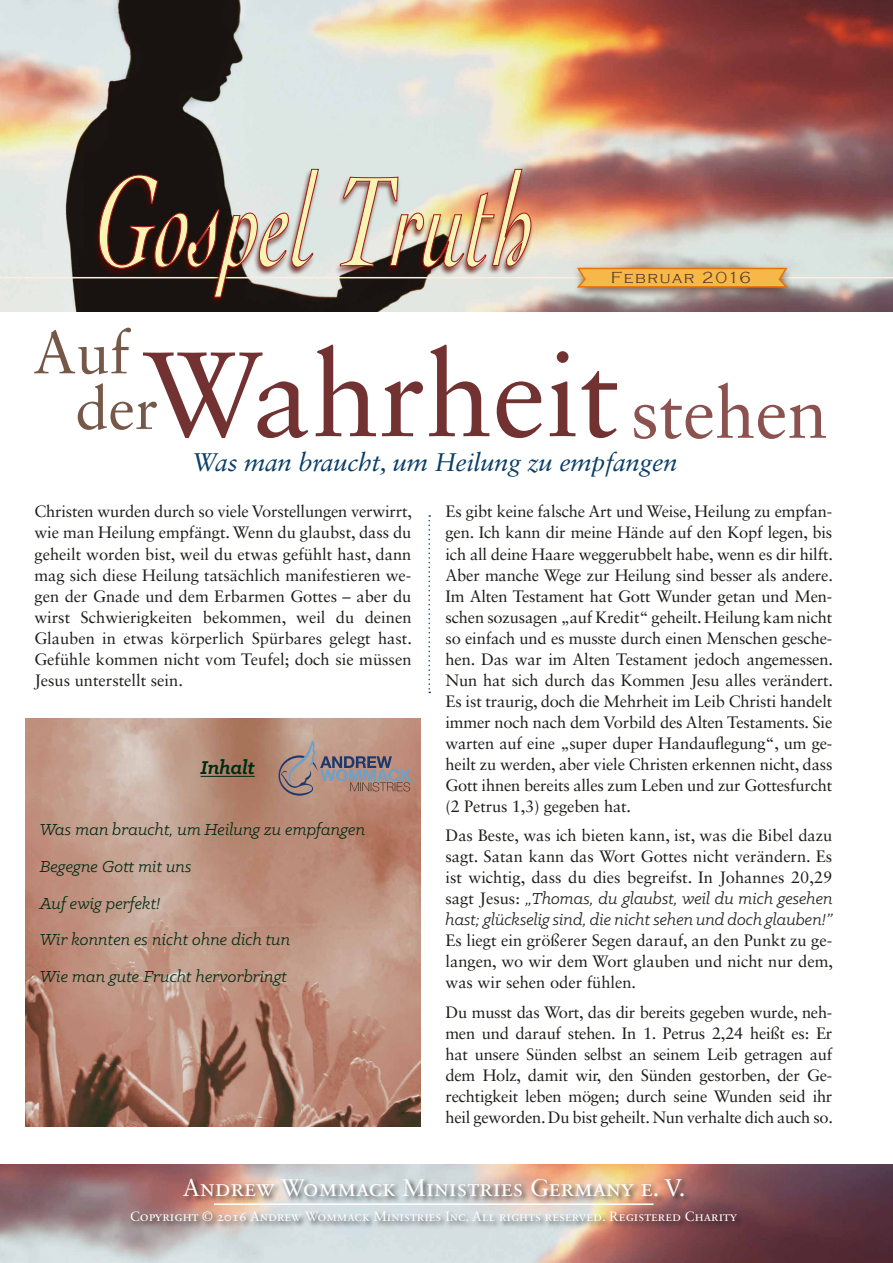
<style>
.page{position:relative;width:893px;height:1263px;background:#fff}
.page>*{position:absolute;margin:0;border:0;box-sizing:border-box;transform-origin:0 0}
.t1{font:italic 135px "Cochin";color:#faf4b4;scale:.67 1}
.t2{font:120px "Sabon LT Std";color:#733232}
.t3{font:59.85px "Sabon LT Std";color:#755848}
.t4{font:italic 25.5px "Sabon LT Std";letter-spacing:-.01em;color:#0b3e67}
.t5{font:24px "Sabon LT Std";color:#fff}
.t6{font:italic 700 21px "Klinic Slab";color:#002a14}
.t7{font:italic 18px/36.8px "Klinic Slab";color:#002a14}
.t8{font:italic 18px/21px "Klinic Slab";letter-spacing:-.005em;color:#1d1d1b}
.t9{font:16.5px/21px "Sabon LT Std";letter-spacing:-.01em;color:#1d1d1b;text-align:justify}
.t10{font:300 16.5px "Copperplate Gothic";letter-spacing:.1em;color:#5b3b2b}
.t11{font:13.5px "Sabon LT Std";color:#fff}
.s1{font-size:59.85px;color:#755848}
.s2{font-size:72.3px;color:#8b524f}
.s3{font-family:"Sabon LT Std";font-style:normal;font-size:16.5px}
</style>
<div class="page">
<img style="left:0;top:1164px;width:893px;height:99px">
<img style="left:0;top:0;width:893px;height:311px">
<img style="left:26px;top:719px;width:395px;height:408px">
<hr style="left:0;top:277px;width:893px;height:1px;background:#fcf6be">
<div style="left:572px;top:264px;width:222px;height:35px;background:#5e3325;opacity:.75"></div>
<svg style="left:575px;top:267px;width:215px;height:21px;background:#edad48"></svg>
<div style="left:93px;top:168px;width:442px;height:138px;background:#550800;opacity:.75"></div>
<svg style="left:99px;top:168px;width:220px;height:130px;background:#63524e"></svg>
<img style="left:340px;top:168px;width:192px;height:100px">
<div style="left:129px;top:1177px;width:615px;height:52px;background:#1d1d1b;opacity:.8"></div>
<hr style="left:201px;top:776px;width:54px;height:1px;background:#002a14">
<svg style="left:279px;top:740px;width:132px;height:56px;background:#a58a85"></svg>
<svg style="left:428px;top:515px;width:2px;height:178px"></svg>
<h1 class="t1" style="left:95px;top:146px;width:658px">Gospel Truth</h1>
<p class="t10" style="left:611px;top:268px;width:142px">Februar 2016</p>
<h3 class="t3" style="left:33px;top:317px;width:98px">Auf</h3>
<h2 class="t2" style="left:75px;top:323px;width:754px"><span class="s1">der</span>Wahrheit <span class="s2">stehen</span></h2>
<h3 class="t4" style="left:192px;top:448px;width:487px">Was man braucht, um Heilung zu empfangen</h3>
<p class="t9" style="left:34px;top:501px;width:379px">Christen wurden durch so viele Vorstellungen verwirrt, wie man Heilung empfängt. Wenn du glaubst, dass du geheilt worden bist, weil du etwas gefühlt hast, dann mag sich diese Heilung tatsächlich manifestieren we&shy;gen der Gnade und dem Erbarmen Gottes – aber du wirst Schwierigkeiten bekommen, weil du deinen Glauben in etwas körperlich Spürbares gelegt hast.<br>Gefühle kommen nicht vom Teufel; doch sie müssen Jesus unterstellt sein.</p>
<p class="t6" style="left:201px;top:754px;width:56px">Inhalt</p>
<p class="t7" style="left:40px;top:810px;width:327px">Was man braucht, um Heilung zu empfangen<br>Begegne Gott mit uns<br>Auf ewig perfekt!<br>Wir konnten es nicht ohne dich tun<br>Wie man gute Frucht hervorbringt</p>
<p class="t9" style="left:445px;top:501px;width:389px">Es gibt keine falsche Art und Weise, Heilung zu empfan&shy;gen. Ich kann dir meine Hände auf den Kopf legen, bis ich all deine Haare weggerubbelt habe, wenn es dir hilft.<br>Aber manche Wege zur Heilung sind besser als andere.<br>Im Alten Testament hat Gott Wunder getan und Men&shy;schen sozusagen „auf Kredit“ geheilt. Heilung kam nicht so einfach und es musste durch einen Menschen gesche&shy;hen. Das war im Alten Testament jedoch angemessen.<br>Nun hat sich durch das Kommen Jesu alles verändert.<br>Es ist traurig, doch die Mehrheit im Leib Christi handelt immer noch nach dem Vorbild des Alten Testaments. Sie warten auf eine „super duper Handauflegung“, um ge&shy;heilt zu werden, aber viele Christen erkennen nicht, dass Gott ihnen bereits alles zum Leben und zur Gottesfurcht (2 Petrus 1,3) gegeben hat.</p>
<p class="t9" style="left:445px;top:825px;width:388px">Das Beste, was ich bieten kann, ist, was die Bibel dazu sagt. Satan kann das Wort Gottes nicht verändern. Es ist wichtig, dass du dies begreifst. In Johannes 20,29</p>
<p class="t8" style="left:445px;top:887px;width:389px"><span class="s3">sagt Jesus:</span> „Thomas, du glaubst, weil du mich gesehen hast; glückselig sind, die nicht sehen und doch glauben!”</p>
<p class="t9" style="left:445px;top:930px;width:389px">Es liegt ein größerer Segen darauf, an den Punkt zu ge&shy;langen, wo wir dem Wort glauben und nicht nur dem, was wir sehen oder fühlen.</p>
<p class="t9" style="left:445px;top:1001px;width:389px">Du musst das Wort, das dir bereits gegeben wurde, neh&shy;men und darauf stehen. In 1. Petrus 2,24 heißt es: Er hat unsere Sünden selbst an seinem Leib getragen auf dem Holz, damit wir, den Sünden gestorben, der Ge&shy;rechtigkeit leben mögen; durch seine Wunden seid ihr heil geworden. Du bist geheilt. Nun verhalte dich auch so.</p>
<h3 class="t5" style="left:183px;top:1173px;width:504px">Andrew Wommack Ministries Germany e. V.</h3>
<p class="t11" style="left:130px;top:1208px;width:609px">Copyright © 2016 Andrew Wommack Ministries Inc. All rights reserved. Registered Charity</p>
</div>
